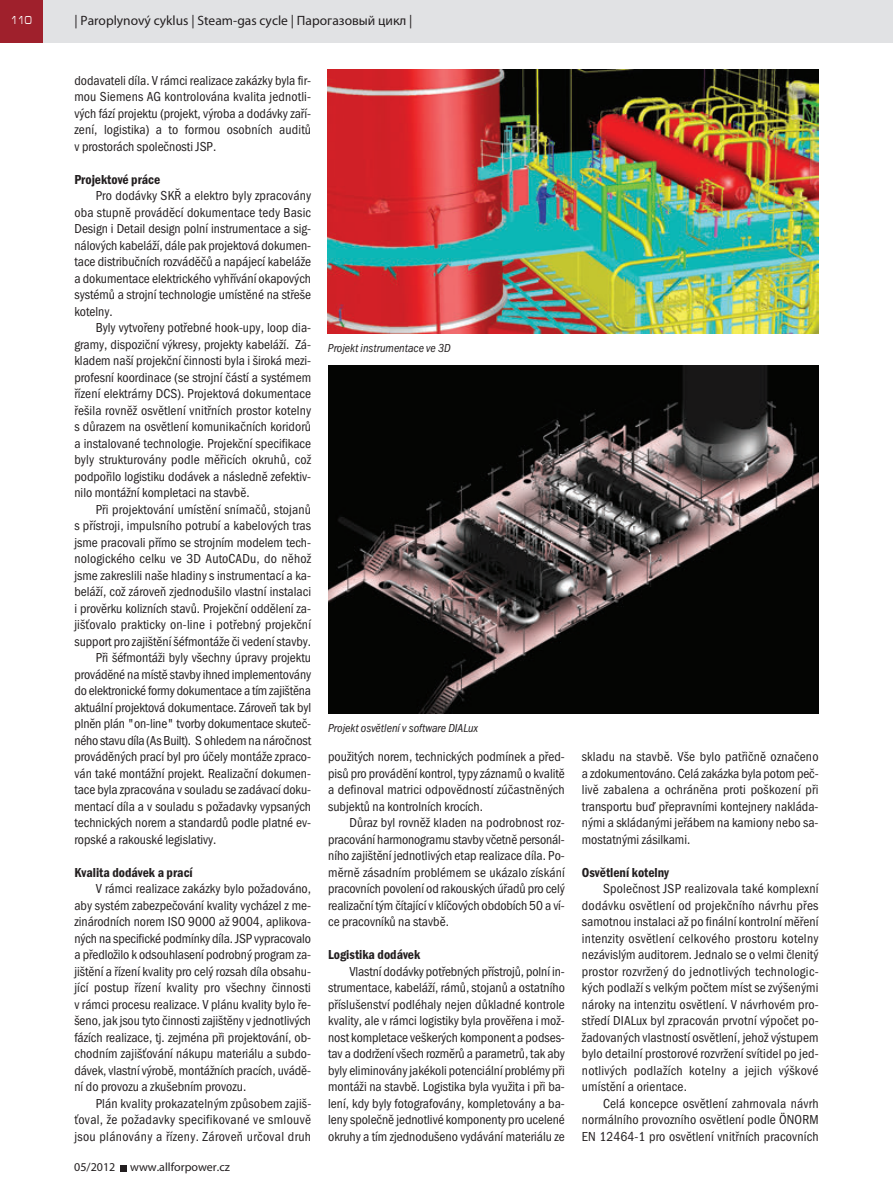
<style>
.page{position:relative;width:893px;height:1191px;background:#fff}
.page>*{position:absolute;margin:0;border:0;box-sizing:border-box;transform-origin:0 0}
.t1{font:13.5px/16.5px "Franklin Got Itc TOT Boo Con";color:#231f20;text-align:justify}
.t2{font:13.5px "Franklin Got Itc TOT Dem Con";color:#231f20}
.t3{font:13.5px "Myriad Pro";color:#231f20}
.t4{font:12px "Franklin Got Itc TOT Boo Con Ita";color:#231f20}
.t5{font:12px "Myriad Pro";color:#231f20}
.t6{font:500 expanded 12px "Microgramma DOT";color:#fff;scale:.7 1}
</style>
<div class="page">
<div style="left:43px;top:0;width:850px;height:43px;background:#e1e2e4"></div>
<div style="left:0;top:0;width:43px;height:43px;background:#9f202c"></div>
<svg style="left:120px;top:1165px;width:6px;height:6px"></svg>
<img style="left:328px;top:69px;width:490px;height:265px">
<img style="left:328px;top:365px;width:491px;height:348px">
<p class="t6" style="left:11px;top:13px;width:31px">110</p>
<p class="t3" style="left:74px;top:15px;width:340px">| Paroplynový cyklus | Steam-gas cycle | Парогазовый цикл |</p>
<p class="t1" style="left:74px;top:72px;width:238px">dodavateli díla. V rámci realizace zakázky byla fir&shy;mou Siemens AG kontrolována kvalita jednotli&shy;vých fází projektu (projekt, výroba a dodávky zaří&shy;zení, logistika) a to formou osobních auditů v prostorách společnosti JSP.</p>
<p class="t2" style="left:74px;top:171px;width:88px">Projektové práce</p>
<p class="t1" style="left:74px;top:187px;width:238px;text-indent:21px">Pro dodávky SKŘ a elektro byly zpracovány oba stupně prováděcí dokumentace tedy Basic Design i Detail design polní instrumentace a sig&shy;nálových kabeláží, dále pak projektová dokumen&shy;tace distribučních rozváděčů a napájecí kabeláže a dokumentace elektrického vyhřívání okapových systémů a strojní technologie umístěné na střeše kotelny.</p>
<p class="t1" style="left:74px;top:319px;width:238px;text-indent:21px">Byly vytvořeny potřebné hook-upy, loop dia&shy;gramy, dispoziční výkresy, projekty kabeláží. Zá&shy;kladem naší projekční činnosti byla i široká mezi&shy;profesní koordinace (se strojní částí a systémem řízení elektrárny DCS). Projektová dokumentace řešila rovněž osvětlení vnitřních prostor kotelny s důrazem na osvětlení komunikačních koridorů a instalované technologie. Projekční specifikace byly strukturovány podle měřicích okruhů, což podpořilo logistiku dodávek a následně zefektiv&shy;nilo montážní kompletaci na stavbě.</p>
<p class="t1" style="left:96px;top:501px;width:217px">Při projektování umístění snímačů, stojanů</p>
<p class="t1" style="left:74px;top:517px;width:238px">s přístroji, impulsního potrubí a kabelových tras</p>
<p class="t1" style="left:74px;top:534px;width:238px">jsme pracovali přímo se strojním modelem tech-</p>
<p class="t1" style="left:74px;top:550px;width:238px">nologického celku ve 3D AutoCADu, do něhož</p>
<p class="t1" style="left:74px;top:567px;width:238px">jsme zakreslili naše hladiny s instrumentací a ka-</p>
<p class="t1" style="left:74px;top:583px;width:238px">beláží, což zároveň zjednodušilo vlastní instalaci</p>
<p class="t1" style="left:74px;top:600px;width:238px">i prověrku kolizních stavů. Projekční oddělení za-</p>
<p class="t1" style="left:74px;top:616px;width:238px">jišťovalo prakticky on-line i potřebný projekční</p>
<p class="t1" style="left:74px;top:633px;width:238px">support pro zajištění šéfmontáže či vedení stavby.</p>
<p class="t1" style="left:96px;top:649px;width:217px">Při šéfmontáži byly všechny úpravy projektu</p>
<p class="t1" style="left:74px;top:666px;width:238px">prováděné na místě stavby ihned implementovány</p>
<p class="t1" style="left:74px;top:682px;width:238px">do elektronické formy dokumentace a tím zajištěna</p>
<p class="t1" style="left:74px;top:699px;width:238px">aktuální projektová dokumentace. Zároveň tak byl</p>
<p class="t1" style="left:74px;top:715px;width:238px">plněn plán "on-line" tvorby dokumentace skuteč-</p>
<p class="t1" style="left:74px;top:732px;width:238px">ného stavu díla (As Built). S ohledem na náročnost</p>
<p class="t1" style="left:74px;top:748px;width:238px">prováděných prací byl pro účely montáže zpraco-</p>
<p class="t1" style="left:74px;top:765px;width:238px">ván také montážní projekt. Realizační dokumen-</p>
<p class="t1" style="left:74px;top:781px;width:238px">tace byla zpracována v souladu se zadávací doku-</p>
<p class="t1" style="left:74px;top:798px;width:238px">mentací díla a v souladu s požadavky vypsaných</p>
<p class="t1" style="left:74px;top:814px;width:238px">technických norem a standardů podle platné ev-</p>
<p class="t1" style="left:74px;top:831px;width:144px">ropské a rakouské legislativy.</p>
<p class="t2" style="left:74px;top:864px;width:120px">Kvalita dodávek a prací</p>
<p class="t1" style="left:74px;top:880px;width:238px;text-indent:21px">V rámci realizace zakázky bylo požadováno, aby systém zabezpečování kvality vycházel z me&shy;zinárodních norem ISO 9000 až 9004, aplikova&shy;ných na specifické podmínky díla. JSP vypracovalo a předložilo k odsouhlasení podrobný program za&shy;jištění a řízení kvality pro celý rozsah díla obsahu&shy;jící postup řízení kvality pro všechny činnosti v rámci procesu realizace. V plánu kvality bylo ře&shy;šeno, jak jsou tyto činnosti zajištěny v jednotlivých fázích realizace, tj. zejména při projektování, ob&shy;chodním zajišťování nákupu materiálu a subdo&shy;dávek, vlastní výrobě, montážních pracích, uvádě&shy;ní do provozu a zkušebním provozu.</p>
<p class="t1" style="left:74px;top:1095px;width:238px;text-indent:21px">Plán kvality prokazatelným způsobem zajiš&shy;ťoval, že požadavky specifikované ve smlouvě jsou plánovány a řízeny. Zároveň určoval druh</p>
<p class="t5" style="left:74px;top:1162px;width:157px">05/2012 www.allforpower.cz</p>
<p class="t4" style="left:328px;top:342px;width:124px">Projekt instrumentace ve 3D</p>
<p class="t4" style="left:328px;top:721px;width:151px">Projekt osvětlení v software DIALux</p>
<p class="t1" style="left:328px;top:748px;width:238px">použitých norem, technických podmínek a před&shy;pisů pro provádění kontrol, typy záznamů o kvalitě a definoval matrici odpovědností zúčastněných subjektů na kontrolních krocích.</p>
<p class="t1" style="left:328px;top:814px;width:238px;text-indent:21px">Důraz byl rovněž kladen na podrobnost roz&shy;pracování harmonogramu stavby včetně personál&shy;ního zajištění jednotlivých etap realizace díla. Po&shy;měrně zásadním problémem se ukázalo získání pracovních povolení od rakouských úřadů pro celý realizační tým čítající v klíčových obdobích 50 a ví&shy;ce pracovníků na stavbě.</p>
<p class="t2" style="left:328px;top:947px;width:94px">Logistika dodávek</p>
<p class="t1" style="left:328px;top:963px;width:238px;text-indent:21px">Vlastní dodávky potřebných přístrojů, polní in&shy;strumentace, kabeláží, rámů, stojanů a ostatního příslušenství podléhaly nejen důkladné kontrole kvality, ale v rámci logistiky byla prověřena i mož&shy;nost kompletace veškerých komponent a podses&shy;tav a dodržení všech rozměrů a parametrů, tak aby byly eliminovány jakékoli potenciální problémy při montáži na stavbě. Logistika byla využita i při ba&shy;lení, kdy byly fotografovány, kompletovány a ba&shy;leny společně jednotlivé komponenty pro ucelené okruhy a tím zjednodušeno vydávání materiálu ze</p>
<p class="t1" style="left:582px;top:748px;width:238px">skladu na stavbě. Vše bylo patřičně označeno a zdokumentováno. Celá zakázka byla potom peč&shy;livě zabalena a ochráněna proti poškození při transportu buď přepravními kontejnery nakláda&shy;nými a skládanými jeřábem na kamiony nebo sa&shy;mostatnými zásilkami.</p>
<p class="t2" style="left:582px;top:864px;width:89px">Osvětlení kotelny</p>
<p class="t1" style="left:582px;top:880px;width:238px;text-indent:21px">Společnost JSP realizovala také komplexní dodávku osvětlení od projekčního návrhu přes samotnou instalaci až po finální kontrolní měření intenzity osvětlení celkového prostoru kotelny nezávislým auditorem. Jednalo se o velmi členitý prostor rozvržený do jednotlivých technologic&shy;kých podlaží s velkým počtem míst se zvýšenými nároky na intenzitu osvětlení. V návrhovém pro&shy;středí DIALux byl zpracován prvotní výpočet po&shy;žadovaných vlastností osvětlení, jehož výstupem bylo detailní prostorové rozvržení svítidel po jed&shy;notlivých podlažích kotelny a jejich výškové umístění a orientace.</p>
<p class="t1" style="left:582px;top:1095px;width:238px;text-indent:21px">Celá koncepce osvětlení zahrnovala návrh normálního provozního osvětlení podle ÖNORM EN 12464-1 pro osvětlení vnitřních pracovních</p>
</div>
